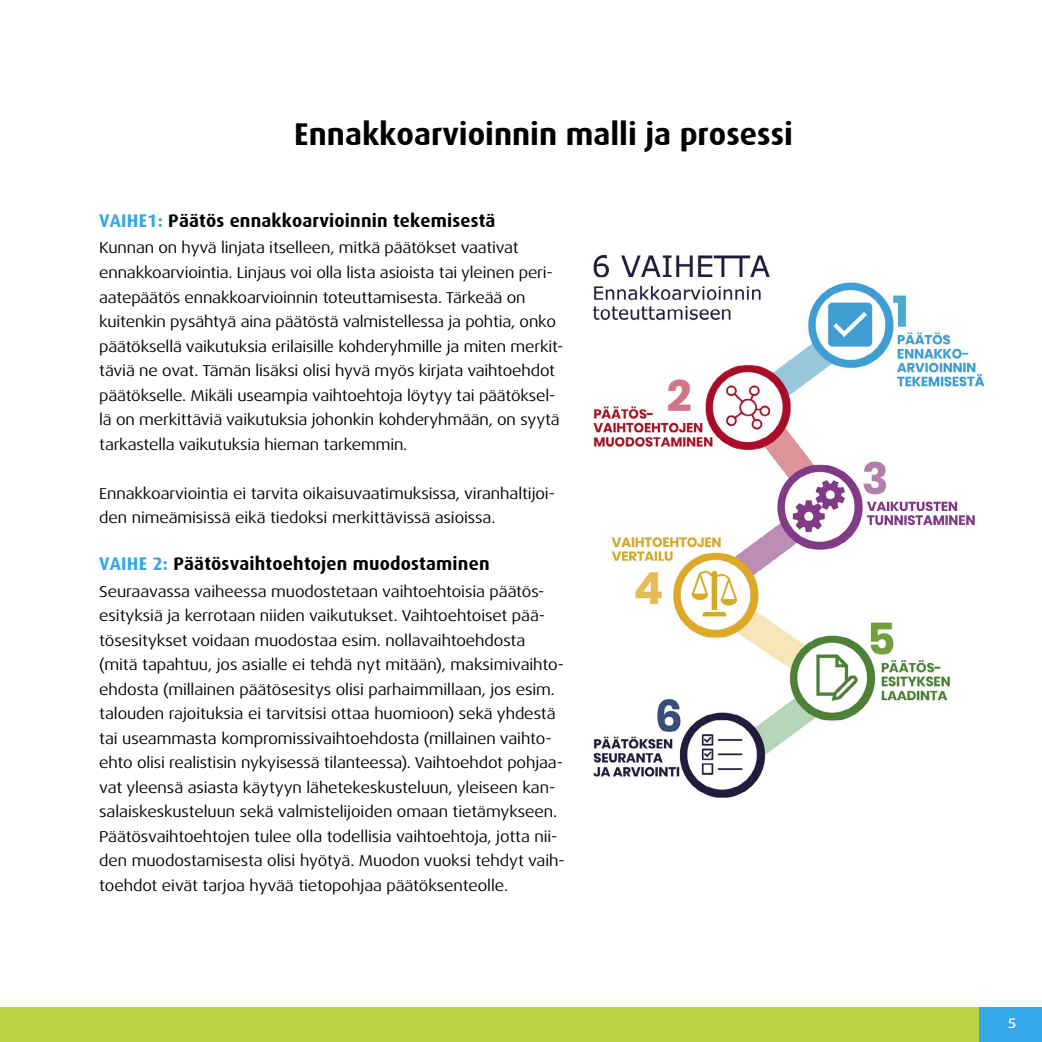
<style>
.page{position:relative;width:1042px;height:1042px;background:#fff}
.page>*{position:absolute;margin:0;border:0;box-sizing:border-box;transform-origin:0 0}
.t1{font:700 31.5px "Dax";color:#000}
.t2{font:700 18.38px "Dax";letter-spacing:.01em;color:#000}
.t3{font:expanded 15.75px/24.5px "Dax OT";letter-spacing:-.005em;color:#000}
.t4{font:500 expanded 14px "Dax OT";color:#fff}
.s1{color:#36a7e9}
</style>
<div class="page">
<div style="left:0;top:1007px;width:1042px;height:35px;background:#bed341"></div>
<div style="left:979px;top:1007px;width:63px;height:35px;background:#36a7e9"></div>
<img style="left:591px;top:254px;width:394px;height:544px">
<h1 class="t1" style="left:294px;top:117px;width:500px">Ennakkoarvioinnin malli ja prosessi</h1>
<p class="t2" style="left:99px;top:210px;width:398px"><span class="s1">VAIHE1:</span> Päätös ennakkoarvioinnin tekemisestä</p>
<p class="t3" style="left:99px;top:236px;width:466px">Kunnan on hyvä linjata itselleen, mitkä päätökset vaativat ennakkoarviointia. Linjaus voi olla lista asioista tai yleinen peri&shy;aatepäätös ennakkoarvioinnin toteuttamisesta. Tärkeää on kuitenkin pysähtyä aina päätöstä valmistellessa ja pohtia, onko päätöksellä vaikutuksia erilaisille kohderyhmille ja miten merkit&shy;täviä ne ovat. Tämän lisäksi olisi hyvä myös kirjata vaihtoehdot päätökselle. Mikäli useampia vaihtoehtoja löytyy tai päätöksel&shy;lä on merkittäviä vaikutuksia johonkin kohderyhmään, on syytä tarkastella vaikutuksia hieman tarkemmin.</p>
<p class="t3" style="left:99px;top:481px;width:457px">Ennakkoarviointia ei tarvita oikaisuvaatimuksissa, viranhaltijoi&shy;den nimeämisissä eikä tiedoksi merkittävissä asioissa.</p>
<p class="t2" style="left:99px;top:553px;width:392px"><span class="s1">VAIHE 2:</span> Päätösvaihtoehtojen muodostaminen</p>
<p class="t3" style="left:99px;top:579px;width:467px">Seuraavassa vaiheessa muodostetaan vaihtoehtoisia päätös&shy;esityksiä ja kerrotaan niiden vaikutukset. Vaihtoehtoiset pää&shy;tösesitykset voidaan muodostaa esim. nollavaihtoehdosta (mitä tapahtuu, jos asialle ei tehdä nyt mitään), maksimivaihto&shy;ehdosta (millainen päätösesitys olisi parhaimmillaan, jos esim. talouden rajoituksia ei tarvitsisi ottaa huomioon) sekä yhdestä tai useammasta kompromissivaihtoehdosta (millainen vaihto&shy;ehto olisi realistisin nykyisessä tilanteessa). Vaihtoehdot pohjaa&shy;vat yleensä asiasta käytyyn lähetekeskusteluun, yleiseen kan&shy;salaiskeskusteluun sekä valmistelijoiden omaan tietämykseen.<br>Päätösvaihtoehtojen tulee olla todellisia vaihtoehtoja, jotta nii&shy;den muodostamisesta olisi hyötyä. Muodon vuoksi tehdyt vaih&shy;toehdot eivät tarjoa hyvää tietopohjaa päätöksenteolle.</p>
<p class="t4" style="left:1008px;top:1014px;width:10px">5</p>
</div>
